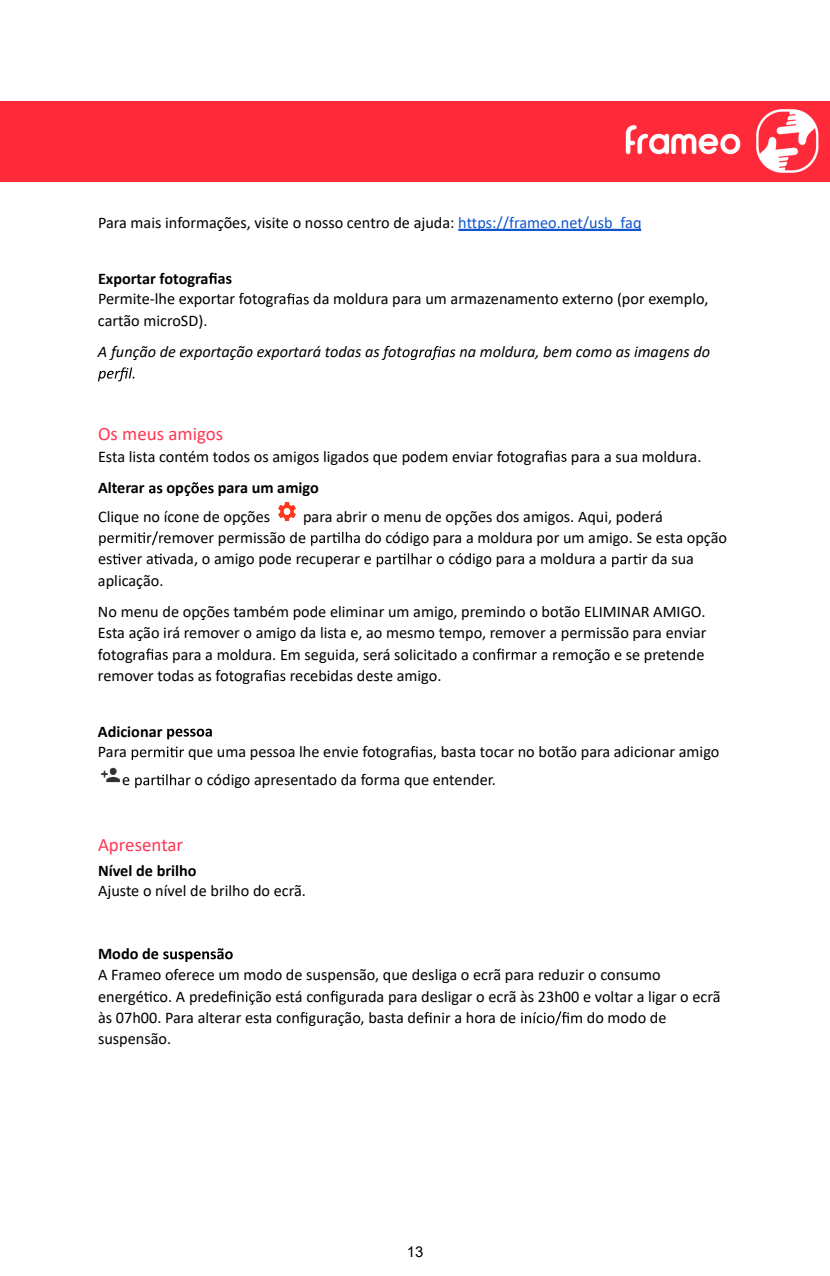
<style>
.page{position:relative;width:830px;height:1276px;background:#fff}
.page>*{position:absolute;margin:0;border:0;box-sizing:border-box;transform-origin:0 0}
.t1{font:18.9px "Calibri";color:#ff3653}
.t2{font:16.2px/21.4px "Calibri";color:#000}
.t3{font:italic 16.2px "Calibri";color:#000}
.t4{font:700 16.2px "Calibri";color:#000}
.t5{font:14.85px "Arial";color:#000}
.s1{color:#15c}
</style>
<div class="page">
<svg style="left:208px;top:273px;width:23px;height:11px"></svg>
<svg style="left:287px;top:293px;width:21px;height:11px"></svg>
<svg style="left:402px;top:346px;width:53px;height:14px"></svg>
<svg style="left:98px;top:367px;width:36px;height:14px"></svg>
<svg style="left:544px;top:450px;width:22px;height:12px"></svg>
<svg style="left:149px;top:485px;width:13px;height:8px"></svg>
<svg style="left:191px;top:482px;width:22px;height:11px"></svg>
<svg style="left:99px;top:531px;width:64px;height:15px"></svg>
<svg style="left:311px;top:532px;width:48px;height:14px"></svg>
<svg style="left:112px;top:554px;width:16px;height:10px"></svg>
<svg style="left:154px;top:554px;width:16px;height:10px"></svg>
<svg style="left:376px;top:553px;width:56px;height:14px"></svg>
<svg style="left:612px;top:554px;width:35px;height:13px"></svg>
<svg style="left:146px;top:648px;width:22px;height:12px"></svg>
<svg style="left:496px;top:648px;width:40px;height:12px"></svg>
<svg style="left:263px;top:670px;width:22px;height:11px"></svg>
<svg style="left:167px;top:728px;width:45px;height:11px"></svg>
<svg style="left:132px;top:746px;width:52px;height:14px"></svg>
<svg style="left:410px;top:746px;width:25px;height:13px"></svg>
<svg style="left:135px;top:774px;width:55px;height:14px"></svg>
<svg style="left:163px;top:948px;width:69px;height:14px"></svg>
<svg style="left:144px;top:991px;width:15px;height:11px"></svg>
<svg style="left:228px;top:990px;width:27px;height:14px"></svg>
<svg style="left:330px;top:990px;width:30px;height:14px"></svg>
<svg style="left:300px;top:1012px;width:30px;height:14px"></svg>
<svg style="left:424px;top:1012px;width:26px;height:11px"></svg>
<svg style="left:521px;top:1011px;width:60px;height:14px"></svg>
<hr style="left:458px;top:229px;width:183px;height:2px;background:#15c">
<img style="left:278px;top:502px;width:18px;height:19px">
<img style="left:101px;top:767px;width:19px;height:16px">
<div style="left:0;top:102px;width:829px;height:79px;background:#ff2a39"></div>
<p class="t2" style="left:98px;top:212px;width:545px">Para mais informações, visite o nosso centro de ajuda: <span class="s1">https://frameo.net/usb_faq</span></p>
<p class="t4" style="left:98px;top:267px;width:112px">Exportar fotogra</p>
<p class="t2" style="left:98px;top:288px;width:190px">Permite-lhe exportar fotogra</p>
<p class="t2" style="left:313px;top:288px;width:396px">da moldura para um armazenamento externo (por exemplo,</p>
<p class="t2" style="left:98px;top:309px;width:111px">cartão microSD).</p>
<p class="t3" style="left:98px;top:340px;width:305px">A função de exportação exportará todas as fot</p>
<p class="t3" style="left:459px;top:340px;width:252px">na moldura, bem como as imagens do</p>
<p class="t1" style="left:98px;top:420px;width:127px">Os meus amigos</p>
<p class="t2" style="left:98px;top:445px;width:447px">Esta lista contém todos os amigos ligados que podem enviar fotogra</p>
<p class="t2" style="left:570px;top:445px;width:132px">para a sua moldura.</p>
<p class="t4" style="left:98px;top:476px;width:48px">Alterar</p>
<p class="t4" style="left:166px;top:476px;width:26px">opç</p>
<p class="t4" style="left:218px;top:476px;width:102px">para um amigo</p>
<p class="t2" style="left:98px;top:506px;width:174px">Clique no ícone de opções</p>
<p class="t2" style="left:163px;top:506px;width:500px;line-height:20.7px;text-indent:139px">para abrir o menu de opções dos amigos. Aqui, poderá emover permissão de</p>
<p class="t2" style="left:98px;top:526px;width:630px;text-indent:266px">do código para a moldura por um amigo. Se esta opção es er a ada, o amigo pode recuperar e</p>
<p class="t2" style="left:436px;top:548px;width:172px">o código para a moldura a</p>
<p class="t2" style="left:651px;top:548px;width:44px">da sua</p>
<p class="t2" style="left:98px;top:564px;width:608px;line-height:31.5px">aplicação.<br>No menu de opções também pode eliminar um amigo, premindo o botão ELIMINAR AMIGO.</p>
<p class="t2" style="left:98px;top:622px;width:610px">Esta ação irá remover o amigo da lista e, ao mesmo tempo, remover a permissão para enviar fotogra</p>
<p class="t2" style="left:172px;top:643px;width:325px">para a moldura. Em seguida, será solicitado a con</p>
<p class="t2" style="left:540px;top:643px;width:165px">a remoção e se pretende</p>
<p class="t2" style="left:98px;top:664px;width:167px">remover todas as fotogra</p>
<p class="t2" style="left:290px;top:664px;width:153px">recebidas deste amigo.</p>
<p class="t4" style="left:98px;top:719px;width:66px">Adicionar</p>
<p class="t2" style="left:98px;top:740px;width:30px">Para</p>
<p class="t2" style="left:188px;top:740px;width:224px">que uma pessoa lhe envie fotogra</p>
<p class="t2" style="left:440px;top:740px;width:280px">basta tocar no botão para adicionar amigo</p>
<p class="t2" style="left:122px;top:768px;width:10px">e</p>
<p class="t2" style="left:194px;top:768px;width:303px">o código apresentado da forma que entender.</p>
<p class="t1" style="left:98px;top:831px;width:87px">Apresentar</p>
<p class="t4" style="left:98px;top:858px;width:100px">Nível de brilho</p>
<p class="t2" style="left:98px;top:879px;width:209px">Ajuste o nível de brilho do ecrã.</p>
<p class="t4" style="left:98px;top:942px;width:62px">Modo de</p>
<p class="t2" style="left:98px;top:964px;width:564px">A Frameo oferece um modo de suspensão, que desliga o ecrã para reduzir o consumo energé o. A prede</p>
<p class="t2" style="left:255px;top:985px;width:76px">ão está con</p>
<p class="t2" style="left:360px;top:985px;width:361px">ada para desligar o ecrã às 23h00 e voltar a ligar o ecrã</p>
<p class="t2" style="left:98px;top:1006px;width:203px">às 07h00. Para alterar esta con</p>
<p class="t2" style="left:330px;top:1006px;width:96px">ação, basta de</p>
<p class="t2" style="left:454px;top:1006px;width:63px">a hora de</p>
<p class="t2" style="left:586px;top:1006px;width:81px">do modo de</p>
<p class="t2" style="left:98px;top:1028px;width:75px">suspensão.</p>
<p class="t5" style="left:406px;top:1241px;width:18px">13</p>
</div>
